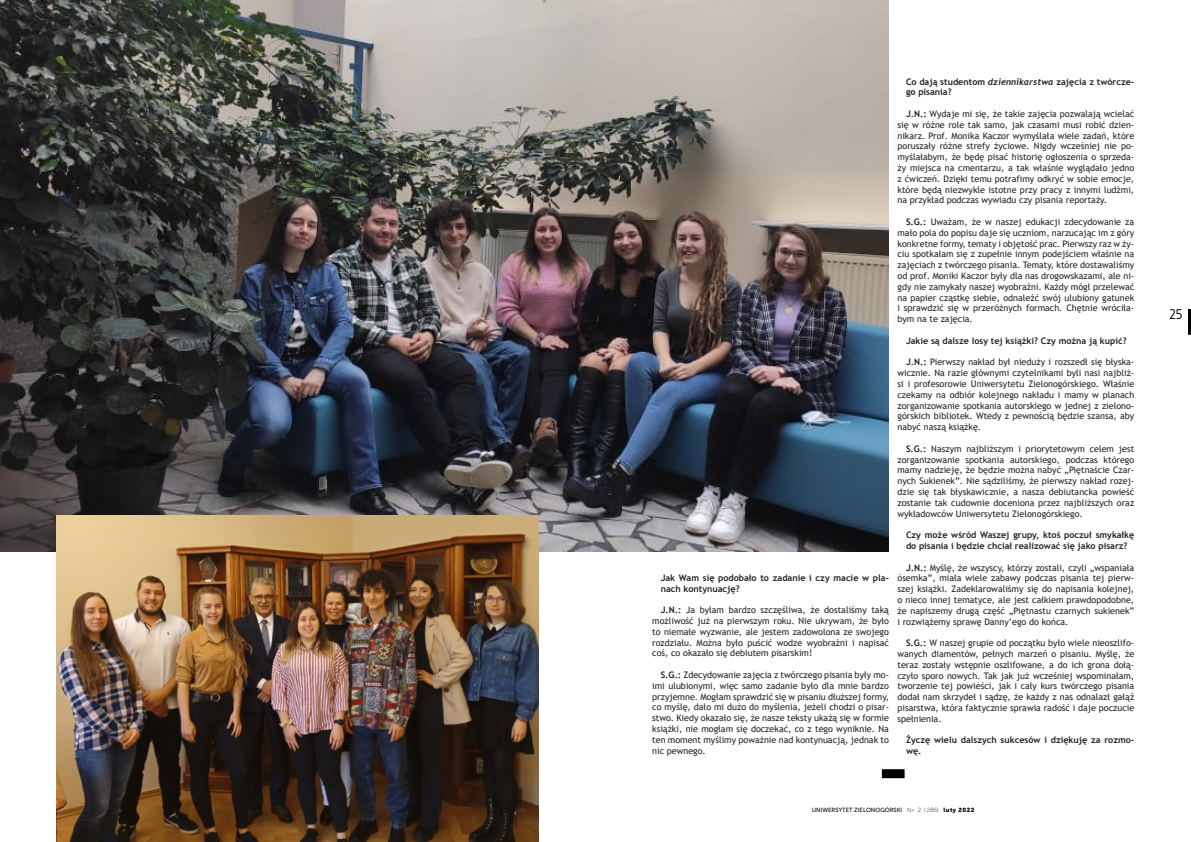
<style>
.page{position:relative;width:1191px;height:842px;background:#fff}
.page>*{position:absolute;margin:0;border:0;box-sizing:border-box;transform-origin:0 0}
.t1{font:14px "EFN Bureau OT";color:#000}
.t2{font:9px/10.8px "Trebuchet MS";color:#222;text-align:justify}
.t3{font:700 9px/10.8px "Trebuchet MS";color:#222}
.t4{font:6px "Museo Sans 500";letter-spacing:-.005em;color:#000}
.s1{font-weight:700}
.s2{font-family:"Trebuchet";font-style:italic}
.s3{font-family:"Museo Sans 100"}
.s4{font-family:"Museo Sans 900"}
</style>
<div class="page">
<hr style="left:0;top:309px;width:3px;height:25px;background:#000">
<hr style="left:1188px;top:309px;width:3px;height:25px;background:#000">
<div style="left:882px;top:769px;width:22px;height:9px;background:#000"></div>
<img style="left:1px;top:0;width:888px;height:551px">
<img style="left:57px;top:516px;width:482px;height:326px">
<p class="t3" style="left:660px;top:572px;width:230px">Jak Wam się podobało to zadanie i czy macie w pla&shy;nach kontynuację?</p>
<p class="t2" style="left:652px;top:604px;width:238px;text-indent:9px"><span class="s1">J.N.:</span> Ja byłam bardzo szczęśliwa, że dostaliśmy taką możliwość już na pierwszym roku. Nie ukrywam, że było to niemałe wyzwanie, ale jestem zadowolona ze swojego rozdziału. Można było puścić wodze wyobraźni i napisać coś, co okazało się debiutem pisarskim!</p>
<p class="t2" style="left:652px;top:669px;width:238px;text-indent:9px"><span class="s1">S.G.:</span> Zdecydowanie zajęcia z twórczego pisania były mo&shy;imi ulubionymi, więc samo zadanie było dla mnie bardzo przyjemne. Mogłam sprawdzić się w pisaniu dłuższej formy, co myślę, dało mi dużo do myślenia, jeżeli chodzi o pisar&shy;stwo. Kiedy okazało się, że nasze teksty ukażą się w formie książki, nie mogłam się doczekać, co z tego wyniknie. Na ten moment myślimy poważnie nad kontynuacją, jednak to nic pewnego.</p>
<p class="t3" style="left:906px;top:76px;width:230px">Co dają studentom <span class="s2">dziennikarstwa</span> zajęcia z twórcze&shy;go pisania?</p>
<p class="t2" style="left:897px;top:108px;width:238px;text-indent:9px"><span class="s1">J.N.:</span> Wydaje mi się, że takie zajęcia pozwalają wcielać się w różne role tak samo, jak czasami musi robić dzien&shy;nikarz. Prof. Monika Kaczor wymyślała wiele zadań, które poruszały różne strefy życiowe. Nigdy wcześniej nie po&shy;myślałabym, że będę pisać historię ogłoszenia o sprzeda&shy;ży miejsca na cmentarzu, a tak właśnie wyglądało jedno z ćwiczeń. Dzięki temu potrafimy odkryć w sobie emocje, które będą niezwykle istotne przy pracy z innymi ludźmi, na przykład podczas wywiadu czy pisania reportaży.</p>
<p class="t2" style="left:897px;top:216px;width:238px;text-indent:9px"><span class="s1">S.G.:</span> Uważam, że w naszej edukacji zdecydowanie za mało pola do popisu daje się uczniom, narzucając im z góry konkretne formy, tematy i objętość prac. Pierwszy raz w ży&shy;ciu spotkałam się z zupełnie innym podejściem właśnie na zajęciach z twórczego pisania. Tematy, które dostawaliśmy od prof. Moniki Kaczor były dla nas drogowskazami, ale ni&shy;gdy nie zamykały naszej wyobraźni. Każdy mógł przelewać na papier cząstkę siebie, odnaleźć swój ulubiony gatunek i sprawdzić się w przeróżnych formach. Chętnie wróciła&shy;bym na te zajęcia.</p>
<p class="t3" style="left:906px;top:335px;width:222px">Jakie są dalsze losy tej książki? Czy można ją kupić?</p>
<p class="t2" style="left:897px;top:357px;width:238px;text-indent:8px"><span class="s1">J.N.:</span> Pierwszy nakład był nieduży i rozszedł się błyska&shy;wicznie. Na razie głównymi czytelnikami byli nasi najbliż&shy;si i profesorowie Uniwersytetu Zielonogórskiego. Właśnie czekamy na odbiór kolejnego nakładu i mamy w planach zorganizowanie spotkania autorskiego w jednej z zielono&shy;górskich bibliotek. Wtedy z pewnością będzie szansa, aby nabyć naszą książkę.</p>
<p class="t2" style="left:897px;top:443px;width:238px;text-indent:9px"><span class="s1">S.G.:</span> Naszym najbliższym i priorytetowym celem jest zorganizowanie spotkania autorskiego, podczas którego mamy nadzieję, że będzie można nabyć „Piętnaście Czar&shy;nych Sukienek”. Nie sądziliśmy, że pierwszy nakład rozej&shy;dzie się tak błyskawicznie, a nasza debiutancka powieść zostanie tak cudownie doceniona przez najbliższych oraz wykładowców Uniwersytetu Zielonogórskiego.</p>
<p class="t3" style="left:906px;top:530px;width:230px">Czy może wśród Waszej grupy, ktoś poczuł smykałkę do pisania i będzie chciał realizować się jako pisarz?</p>
<p class="t2" style="left:897px;top:562px;width:238px;text-indent:9px"><span class="s1">J.N.:</span> Myślę, że wszyscy, którzy zostali, czyli „wspaniała ósemka”, miała wiele zabawy podczas pisania tej pierw&shy;szej książki. Zadeklarowaliśmy się do napisania kolejnej, o nieco innej tematyce, ale jest całkiem prawdopodobne, że napiszemy drugą część „Piętnastu czarnych sukienek” i rozwiążemy sprawę Danny’ego do końca.</p>
<p class="t2" style="left:897px;top:638px;width:238px;text-indent:9px"><span class="s1">S.G.:</span> W naszej grupie od początku było wiele nieoszlifo&shy;wanych diamentów, pełnych marzeń o pisaniu. Myślę, że teraz zostały wstępnie oszlifowane, a do ich grona dołą&shy;czyło sporo nowych. Tak jak już wcześniej wspominałam, tworzenie tej powieści, jak i cały kurs twórczego pisania dodał nam skrzydeł i sądzę, że każdy z nas odnalazł gałąź pisarstwa, która faktycznie sprawia radość i daje poczucie spełnienia.</p>
<p class="t3" style="left:906px;top:735px;width:230px">Życzę wielu dalszych sukcesów i dziękuję za rozmo&shy;wę.</p>
<p class="t4" style="left:812px;top:807px;width:164px">UNIWERSYTET ZIELONOGÓRSKI <span class="s3">Nr 2 (286)</span> <span class="s4">luty 2022</span></p>
<h1 class="t1" style="left:1169px;top:306px;width:14px">25</h1>
</div>
